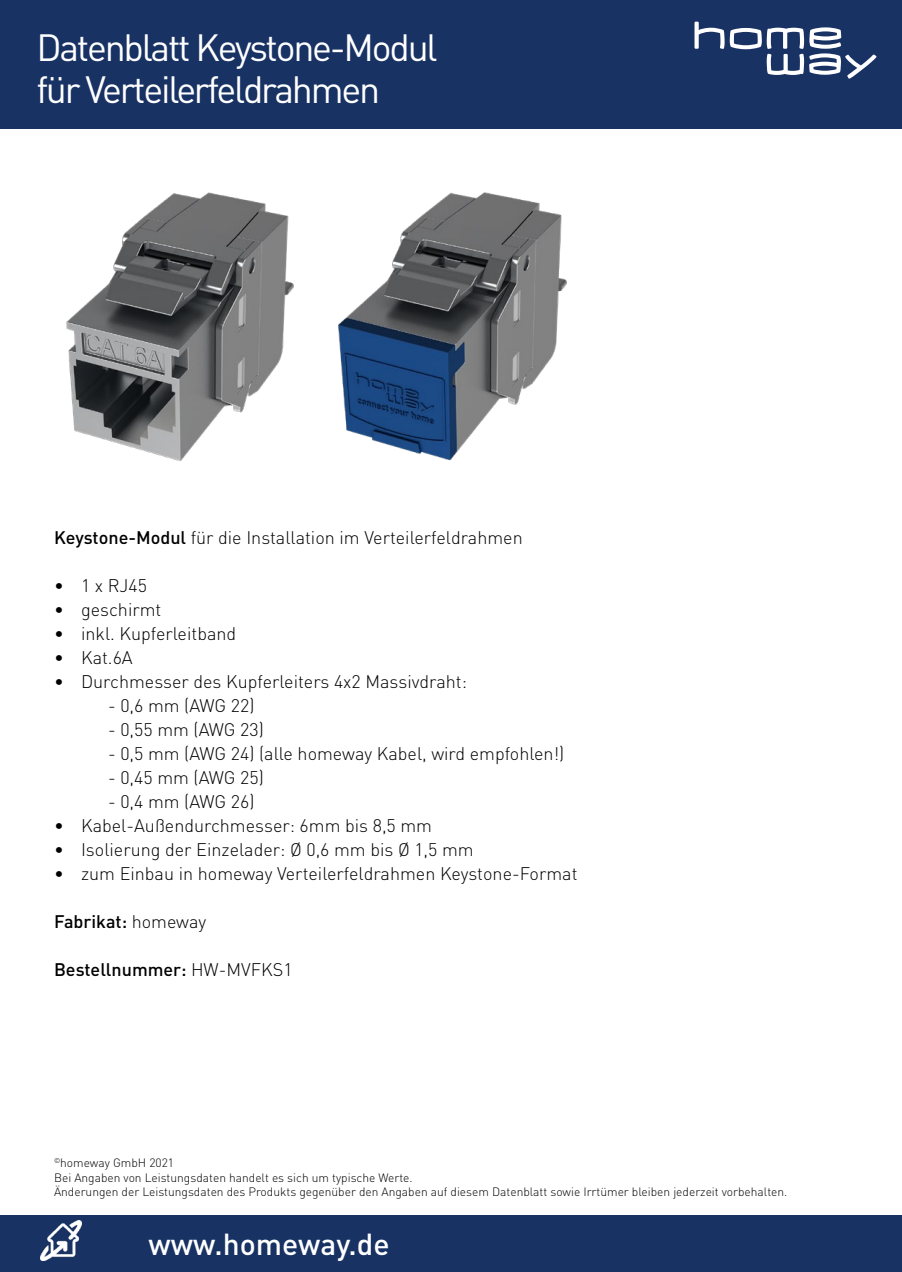
<style>
.page{position:relative;width:902px;height:1272px;background:#fff}
.page>*{position:absolute;margin:0;border:0;box-sizing:border-box;transform-origin:0 0}
.t1{font:37.5px/42px "DIN";letter-spacing:-.06em;color:#fff}
.t2{font:500 30px "DIN";color:#fff}
.t3{font:300 18px "DIN";color:#000}
.t4{font:500 18px "DIN";color:#000}
.t5{font:300 12px/14.4px "DIN";color:#000}
.s1{font-weight:500}
.s2{font-weight:300}
</style>
<div class="page">
<div style="left:0;top:0;width:901px;height:128px;background:#183264"></div>
<div style="left:0;top:1215px;width:901px;height:56px;background:#183264"></div>
<svg style="left:694px;top:22px;width:182px;height:57px"></svg>
<img style="left:41px;top:1220px;width:41px;height:40px">
<img style="left:66px;top:192px;width:228px;height:269px">
<img style="left:338px;top:192px;width:229px;height:269px">
<h1 class="t1" style="left:36px;top:26px;width:403px">Datenblatt Keystone-Modul für Verteilerfeldrahmen</h1>
<p class="t3" style="left:54px;top:526px;width:470px"><span class="s1">Keystone-Modul</span> für die Installation im Verteilerfeldrahmen</p>
<p class="t3" style="left:54px;top:574px;width:95px">• 1 x RJ45</p>
<p class="t3" style="left:54px;top:598px;width:109px">• geschirmt</p>
<p class="t3" style="left:54px;top:622px;width:184px">• inkl. Kupferleitband</p>
<p class="t3" style="left:54px;top:646px;width:80px">• Kat.6A</p>
<p class="t3" style="left:54px;top:670px;width:414px">• Durchmesser des Kupferleiters 4x2 Massivdraht:</p>
<p class="t3" style="left:108px;top:694px;width:148px">- 0,6 mm (AWG 22)</p>
<p class="t3" style="left:108px;top:718px;width:157px">- 0,55 mm (AWG 23)</p>
<p class="t3" style="left:108px;top:742px;width:457px">- 0,5 mm (AWG 24) (alle homeway Kabel, wird empfohlen!)</p>
<p class="t3" style="left:108px;top:766px;width:157px">- 0,45 mm (AWG 25)</p>
<p class="t3" style="left:108px;top:790px;width:148px">- 0,4 mm (AWG 26)</p>
<p class="t3" style="left:54px;top:814px;width:379px">• Kabel-Außendurchmesser: 6mm bis 8,5 mm</p>
<p class="t3" style="left:54px;top:838px;width:421px">• Isolierung der Einzelader: Ø 0,6 mm bis Ø 1,5 mm</p>
<p class="t3" style="left:54px;top:862px;width:525px">• zum Einbau in homeway Verteilerfeldrahmen Keystone-Format</p>
<p class="t4" style="left:54px;top:909px;width:154px">Fabrikat: <span class="s2">homeway</span></p>
<p class="t4" style="left:54px;top:957px;width:240px">Bestellnummer: <span class="s2">HW-MVFKS1</span></p>
<p class="t5" style="left:54px;top:1155px;width:734px"><sup>©</sup>homeway GmbH 2021<br>Bei Angaben von Leistungsdaten handelt es sich um typische Werte.<br>Änderungen der Leistungsdaten des Produkts gegenüber den Angaben auf diesem Datenblatt sowie Irrtümer bleiben jederzeit vorbehalten.</p>
<h2 class="t2" style="left:148px;top:1225px;width:243px">www.homeway.de</h2>
</div>
